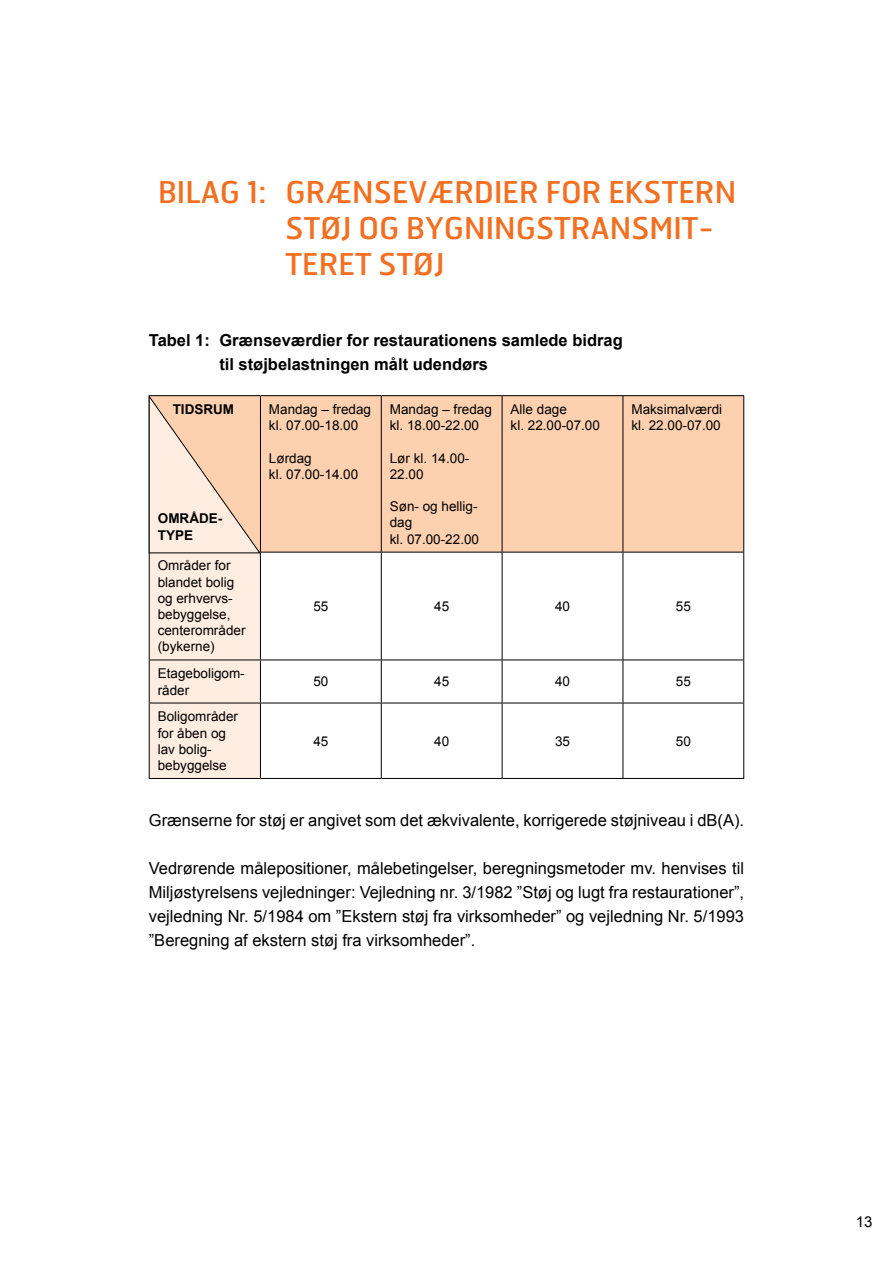
<style>
.page{position:relative;width:893px;height:1263px;background:#fff}
.page>*{position:absolute;margin:0;border:0;box-sizing:border-box;transform-origin:0 0}
.t1{font:30px/36px "Hermes FB";color:#f36f21}
.t2{font:16.5px/24px "Arial";color:#000;text-align:justify}
.t3{font:700 16.5px/24px "Arial";color:#000}
.t4{font:15px "Arial";color:#000}
.t5{font:13.5px/16.2px "Arial";color:#000}
.t6{font:700 13.5px/16.2px "Arial";color:#000}
</style>
<div class="page">
<div style="left:261px;top:396px;width:482px;height:156px;background:#fdd0af"></div>
<hr style="left:260px;top:395px;width:121px;height:1px;background:#000">
<hr style="left:381px;top:395px;width:121px;height:1px;background:#000">
<hr style="left:381px;top:396px;width:1px;height:156px;background:#000">
<hr style="left:502px;top:395px;width:121px;height:1px;background:#000">
<hr style="left:502px;top:396px;width:1px;height:156px;background:#000">
<hr style="left:623px;top:395px;width:121px;height:1px;background:#000">
<hr style="left:623px;top:396px;width:1px;height:156px;background:#000">
<hr style="left:743px;top:396px;width:1px;height:156px;background:#000">
<hr style="left:260px;top:552px;width:121px;height:1px;background:#000">
<hr style="left:381px;top:552px;width:121px;height:1px;background:#000">
<hr style="left:381px;top:552px;width:1px;height:108px;background:#000">
<hr style="left:502px;top:552px;width:121px;height:1px;background:#000">
<hr style="left:502px;top:552px;width:1px;height:108px;background:#000">
<hr style="left:623px;top:552px;width:121px;height:1px;background:#000">
<hr style="left:623px;top:552px;width:1px;height:108px;background:#000">
<hr style="left:743px;top:552px;width:1px;height:108px;background:#000">
<hr style="left:260px;top:660px;width:121px;height:1px;background:#000">
<hr style="left:381px;top:660px;width:121px;height:1px;background:#000">
<hr style="left:381px;top:660px;width:1px;height:43px;background:#000">
<hr style="left:502px;top:660px;width:121px;height:1px;background:#000">
<hr style="left:502px;top:660px;width:1px;height:43px;background:#000">
<hr style="left:623px;top:660px;width:121px;height:1px;background:#000">
<hr style="left:623px;top:660px;width:1px;height:43px;background:#000">
<hr style="left:743px;top:660px;width:1px;height:43px;background:#000">
<hr style="left:260px;top:703px;width:121px;height:1px;background:#000">
<hr style="left:381px;top:703px;width:121px;height:1px;background:#000">
<hr style="left:381px;top:703px;width:1px;height:75px;background:#000">
<hr style="left:502px;top:703px;width:121px;height:1px;background:#000">
<hr style="left:502px;top:703px;width:1px;height:75px;background:#000">
<hr style="left:623px;top:703px;width:121px;height:1px;background:#000">
<hr style="left:623px;top:703px;width:1px;height:75px;background:#000">
<hr style="left:743px;top:703px;width:1px;height:75px;background:#000">
<hr style="left:149px;top:778px;width:111px;height:1px;background:#000">
<hr style="left:260px;top:778px;width:121px;height:1px;background:#000">
<hr style="left:381px;top:778px;width:121px;height:1px;background:#000">
<hr style="left:502px;top:778px;width:121px;height:1px;background:#000">
<hr style="left:623px;top:778px;width:121px;height:1px;background:#000">
<svg style="left:148px;top:395px;width:113px;height:383px"></svg>
<h1 class="t1" style="left:286px;top:173px;width:452px;text-indent:-128px">BILAG 1: GRÆNSEVÆRDIER FOR EKSTERN<br>STØJ OG BYGNINGSTRANSMIT-<br>TERET STØJ</h1>
<p class="t3" style="left:219px;top:329px;width:405px;text-indent:-71px">Tabel 1: Grænseværdier for restaurationens samlede bidrag til støjbelastningen målt udendørs</p>
<p class="t6" style="left:173px;top:402px;width:63px">TIDSRUM</p>
<p class="t5" style="left:269px;top:401px;width:104px">Mandag – fredag kl. 07.00-18.00</p>
<p class="t5" style="left:269px;top:450px;width:91px">Lørdag<br>kl. 07.00-14.00</p>
<p class="t6" style="left:158px;top:511px;width:66px">OMRÅDE-<br>TYPE</p>
<p class="t5" style="left:390px;top:401px;width:104px">Mandag – fredag kl. 18.00-22.00</p>
<p class="t5" style="left:390px;top:450px;width:81px">Lør kl. 14.00-<br>22.00</p>
<p class="t5" style="left:390px;top:498px;width:91px">Søn- og hellig&shy;dag<br>kl. 07.00-22.00</p>
<p class="t5" style="left:511px;top:401px;width:91px">Alle dage<br>kl. 22.00-07.00</p>
<p class="t5" style="left:631px;top:401px;width:92px">Maksimalværdi kl. 22.00-07.00</p>
<p class="t5" style="left:158px;top:558px;width:89px">Områder for blandet bolig og erhvervs&shy;bebyggelse, centerområder (bykerne)</p>
<p class="t5" style="left:313px;top:598px;width:17px">55</p>
<p class="t5" style="left:434px;top:598px;width:17px">45</p>
<p class="t5" style="left:555px;top:598px;width:17px">40</p>
<p class="t5" style="left:676px;top:598px;width:17px">55</p>
<p class="t5" style="left:158px;top:666px;width:89px">Etageboligom&shy;råder</p>
<p class="t5" style="left:313px;top:674px;width:17px">50</p>
<p class="t5" style="left:434px;top:674px;width:17px">45</p>
<p class="t5" style="left:555px;top:674px;width:17px">40</p>
<p class="t5" style="left:676px;top:674px;width:17px">55</p>
<p class="t5" style="left:158px;top:709px;width:82px">Boligområder for åben og lav bolig&shy;bebyggelse</p>
<p class="t5" style="left:313px;top:733px;width:17px">45</p>
<p class="t5" style="left:434px;top:733px;width:17px">40</p>
<p class="t5" style="left:555px;top:733px;width:17px">35</p>
<p class="t5" style="left:676px;top:733px;width:17px">50</p>
<p class="t2" style="left:149px;top:809px;width:597px">Grænserne for støj er angivet som det ækvivalente, korrigerede støjniveau i dB(A).</p>
<p class="t2" style="left:149px;top:857px;width:597px">Vedrørende målepositioner, målebetingelser, beregningsmetoder mv. henvises til Miljøstyrelsens vejledninger: Vejledning nr. 3/1982 ”Støj og lugt fra restaurationer”, vejledning Nr. 5/1984 om ”Ekstern støj fra virksomheder” og vejledning Nr. 5/1993 ”Beregning af ekstern støj fra virksomheder”.</p>
<p class="t4" style="left:856px;top:1212px;width:18px">13</p>
</div>
